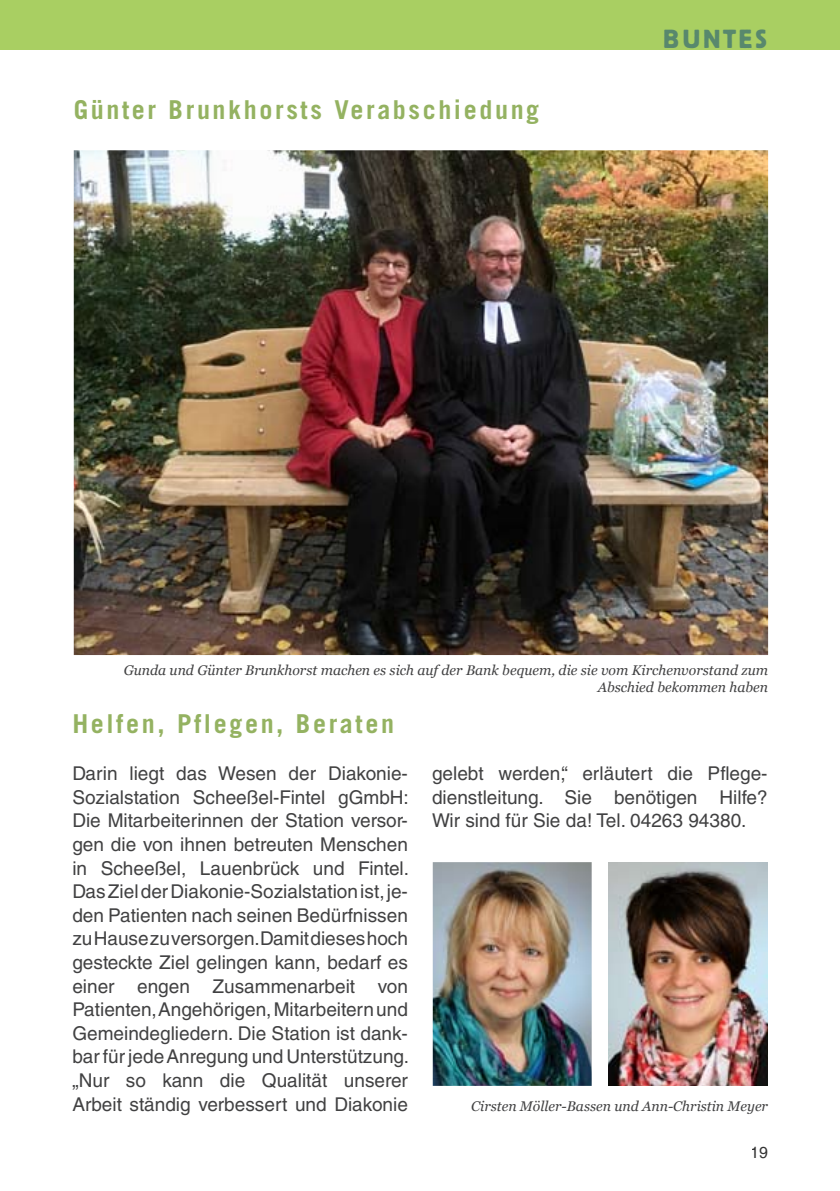
<style>
.page{position:relative;width:840px;height:1191px;background:#fff}
.page>*{position:absolute;margin:0;border:0;box-sizing:border-box;transform-origin:0 0}
.t1{font:700 26px "Trade Gothic LT Pro";letter-spacing:.1em;color:#94b261}
.t2{font:26px "Block Pro";letter-spacing:.12em;color:#58886d}
.t3{font:19px/23.6px "Helvetica LT Std";color:#414142;text-align:justify}
.t4{font:16px "Helvetica LT Std";color:#000}
.t5{font:italic 14px/16.8px "Georgia";color:#414142;text-align:right}
</style>
<div class="page">
<div style="left:0;top:0;width:839px;height:49px;background:#a9cf62"></div>
<img style="left:608px;top:862px;width:159px;height:223px">
<img style="left:432px;top:862px;width:159px;height:223px">
<img style="left:74px;top:150px;width:693px;height:505px">
<h1 class="t1" style="left:74px;top:94px;width:467px">Günter Brunkhorsts Verabschiedung</h1>
<h1 class="t2" style="left:663px;top:22px;width:105px">BUNTES</h1>
<p class="t5" style="left:124px;top:662px;width:645px">Gunda und Günter Brunkhorst machen es sich auf der Bank bequem, die sie vom Kirchenvorstand zum<br>Abschied bekommen haben</p>
<h1 class="t1" style="left:72px;top:707px;width:323px">Helfen, Pflegen, Beraten</h1>
<p class="t3" style="left:72px;top:761px;width:338px">Darin liegt das Wesen der Diakonie-Sozialstation Scheeßel-Fintel gGmbH:<br>Die Mitarbeiterinnen der Station versor&shy;gen die von ihnen betreuten Menschen in Scheeßel, Lauenbrück und Fintel.<br>Das Ziel der Diakonie-Sozialstation ist, je&shy;den Patienten nach seinen Bedürfnissen zu Hause zu versorgen. Damit dieses hoch gesteckte Ziel gelingen kann, bedarf es einer engen Zusammenarbeit von Patienten, Angehörigen, Mitarbeitern und Gemeindegliedern. Die Station ist dank&shy;bar für jede Anregung und Unterstützung. „Nur so kann die Qualität unserer Arbeit ständig verbessert und Diakonie</p>
<p class="t3" style="left:432px;top:761px;width:337px">gelebt werden,“ erläutert die Pflege&shy;dienstleitung. Sie benötigen Hilfe?<br>Wir sind für Sie da! Tel. 04263 94380.</p>
<p class="t5" style="left:471px;top:1097px;width:298px">Cirsten Möller-Bassen und Ann-Christin Meyer</p>
<p class="t4" style="left:750px;top:1143px;width:19px">19</p>
</div>
